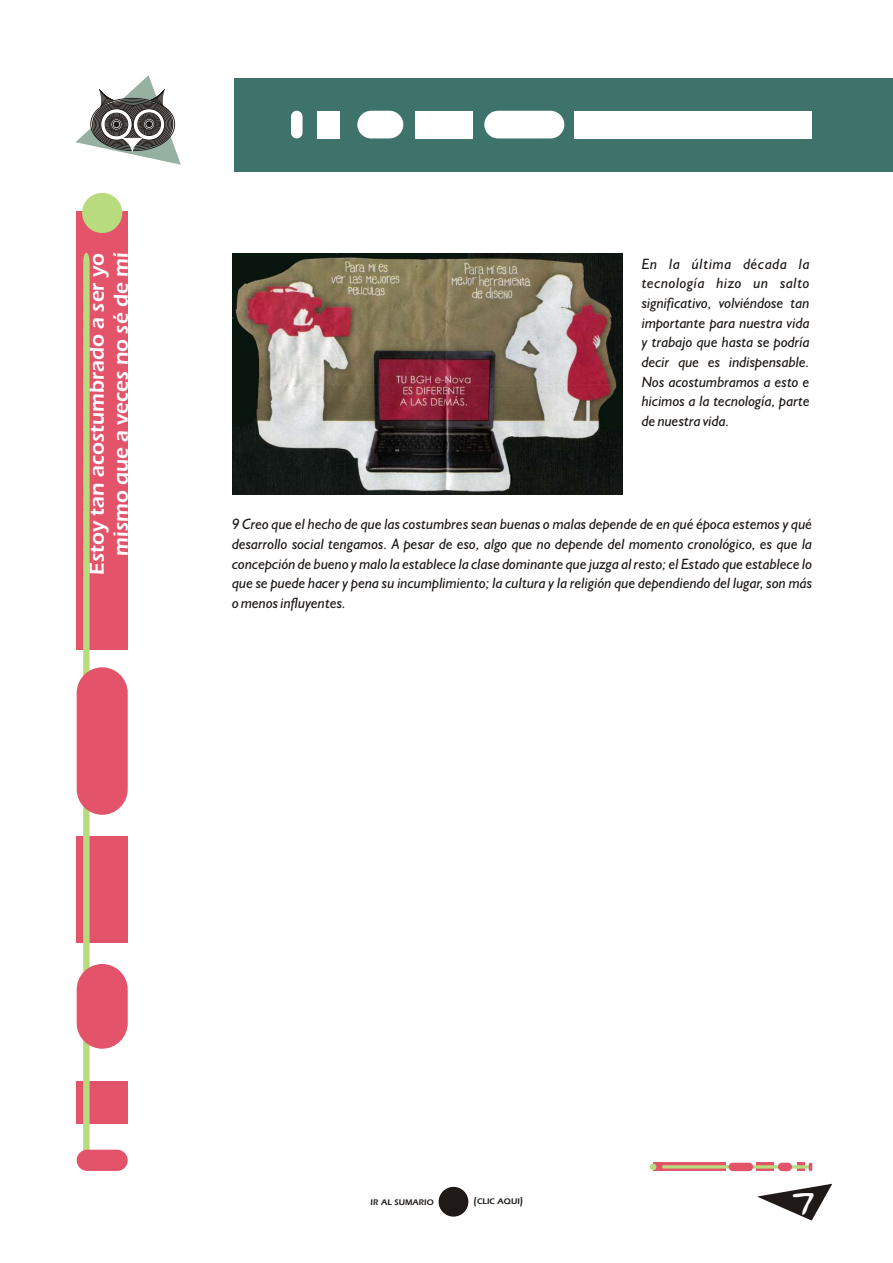
<style>
.page{position:relative;width:893px;height:1263px;background:#fff}
.page>*{position:absolute;margin:0;border:0;box-sizing:border-box;transform-origin:0 0}
.t1{font:32.85px "Almagro";color:#fff}
.t2{font:600 21px/23.9px "Eras ITC";color:#fff;text-align:right}
.t3{font:italic 15px/19.6px "Humanist 521 BT";color:#1f1a17;text-align:justify}
.t4{font:600 8.4px "Eras ITC";color:#1f1a17}
.s1{font-size:10.5px}
</style>
<div class="page">
<svg style="left:757px;top:1184px;width:75px;height:36px"></svg>
<div style="left:439px;top:1187px;width:29px;height:29px;background:#1f1a17;border-radius:50%"></div>
<svg style="left:75px;top:75px;width:106px;height:90px"></svg>
<div style="left:77px;top:212px;width:51px;height:438px;background:#e3546b"></div>
<div style="left:77px;top:836px;width:51px;height:106px;background:#e3546b"></div>
<div style="left:77px;top:1081px;width:51px;height:42px;background:#e3546b"></div>
<svg style="left:83px;top:253px;width:7px;height:898px;background:#bcd17d"></svg>
<div style="left:82px;top:193px;width:40px;height:40px;background:#b8db7d;border-radius:50%"></div>
<div style="left:77px;top:1150px;width:51px;height:21px;background:#e3546b;border-radius:11px"></div>
<div style="left:77px;top:964px;width:51px;height:85px;background:#e3546b;border-radius:26px"></div>
<div style="left:77px;top:667px;width:51px;height:148px;background:#e3546b;border-radius:26px"></div>
<div style="left:234px;top:78px;width:658px;height:93px;background:#3d736b"></div>
<div style="left:574px;top:111px;width:238px;height:27px;background:#fff"></div>
<div style="left:415px;top:111px;width:58px;height:27px;background:#fff"></div>
<div style="left:317px;top:111px;width:23px;height:27px;background:#fff"></div>
<div style="left:291px;top:111px;width:12px;height:27px;background:#fff;border-radius:6px"></div>
<div style="left:357px;top:111px;width:46px;height:27px;background:#fff;border-radius:14px"></div>
<div style="left:484px;top:111px;width:80px;height:27px;background:#fff;border-radius:14px"></div>
<img style="left:233px;top:253px;width:389px;height:241px">
<svg style="left:653px;top:1163px;width:73px;height:8px"></svg>
<svg style="left:757px;top:1163px;width:17px;height:8px"></svg>
<svg style="left:797px;top:1163px;width:7px;height:8px"></svg>
<hr style="left:662px;top:1165px;width:149px;height:3px;background:#b8db7d;border-radius:2px">
<div style="left:650px;top:1163px;width:6px;height:7px;background:#b8db7d;border-radius:50%"></div>
<svg style="left:809px;top:1163px;width:3px;height:8px"></svg>
<div style="left:778px;top:1163px;width:14px;height:8px;background:#e3546b;border-radius:4px"></div>
<div style="left:729px;top:1163px;width:24px;height:8px;background:#e3546b;border-radius:4px"></div>
<h2 class="t2" style="left:87px;top:575px;width:324px;rotate:-90deg">Estoy tan acostumbrado a ser yo mismo que a veces no sé de mí</h2>
<p class="t3" style="left:642px;top:255px;width:169px">En la última década la tecnología hizo un salto significativo, volviéndose tan importante para nuestra vida y trabajo que hasta se podría decir que es indispensable.<br>Nos acostumbramos a esto e hicimos a la tecnología, parte de nuestra vida.</p>
<p class="t3" style="left:232px;top:516px;width:582px">9 Creo que el hecho de que las costumbres sean buenas o malas depende de en qué época estemos y qué desarrollo social tengamos. A pesar de eso, algo que no depende del momento cronológico, es que la concepción de bueno y malo la establece la clase dominante que juzga al resto; el Estado que establece lo que se puede hacer y pena su incumplimiento; la cultura y la religión que dependiendo del lugar, son más o menos influyentes.</p>
<p class="t4" style="left:371px;top:1199px;width:65px">IR AL SUMARIO</p>
<p class="t4" style="left:473px;top:1198px;width:51px"><span class="s1">(</span>CLIC AQUI<span class="s1">)</span></p>
<h1 class="t1" style="left:790px;top:1182px;width:25px">7</h1>
</div>
